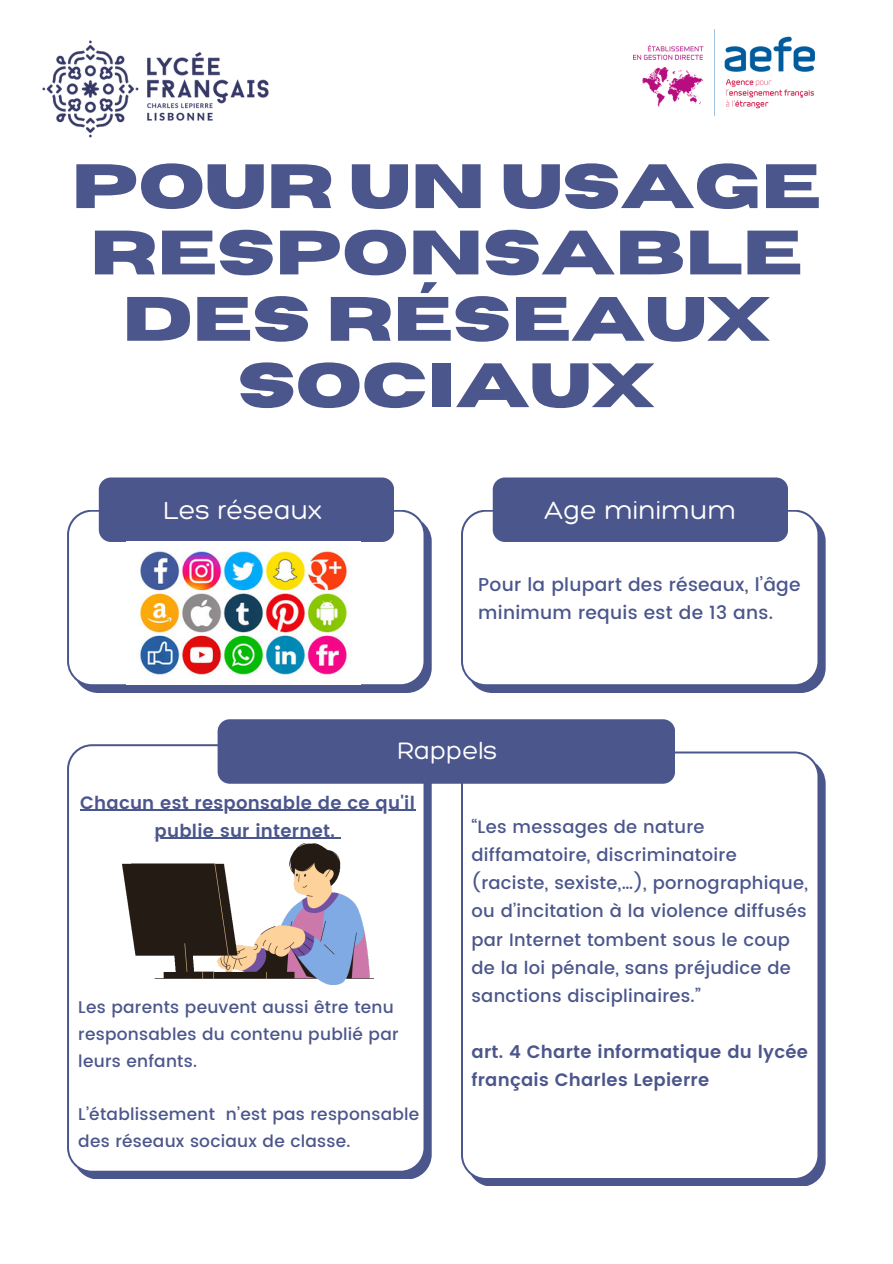
<style>
.page{position:relative;width:893px;height:1264px;background:#fff}
.page>*{position:absolute;margin:0;border:0;box-sizing:border-box;transform-origin:0 0}
.t1{font:700 62.55px/66.3px "Horizon";color:#4b568c;text-align:center}
.t2{font:300 27px "Hero";color:#fff}
.t3{font:300 25.8px "Hero";color:#fff}
.t4{font:500 18.6px/28.8px "Poppins";letter-spacing:.015em;color:#4b568c}
.t5{font:500 17.85px/28px "Poppins";letter-spacing:.015em;color:#4b568c}
.t6{font:600 17.85px/28px "Poppins";letter-spacing:.015em;color:#4b568c}
.t7{font:500 16.95px/26.7px "Poppins";letter-spacing:.015em;color:#4b568c}
</style>
<div class="page">
<svg style="left:67px;top:509px;width:364px;height:183px"></svg>
<svg style="left:461px;top:509px;width:364px;height:183px"></svg>
<div style="left:99px;top:477px;width:295px;height:65px;background:#4b568c;border-radius:12px"></div>
<div style="left:492px;top:477px;width:295px;height:65px;background:#4b568c;border-radius:12px"></div>
<svg style="left:461px;top:751px;width:364px;height:435px"></svg>
<svg style="left:67px;top:744px;width:364px;height:434px"></svg>
<div style="left:217px;top:719px;width:457px;height:64px;background:#4b568c;border-radius:12px"></div>
<img style="left:633px;top:29px;width:181px;height:87px">
<img style="left:127px;top:542px;width:233px;height:142px">
<img style="left:122px;top:843px;width:251px;height:141px">
<img style="left:42px;top:40px;width:227px;height:98px">
<hr style="left:80px;top:809px;width:335px;height:1px;background:#4b568c">
<hr style="left:154px;top:837px;width:181px;height:2px;background:#4b568c">
<p class="t1" style="left:71px;top:155px;width:751px">POUR UN USAGE<br>RESPONSABLE<br>DES RÉSEAUX<br>SOCIAUX</p>
<p class="t2" style="left:163px;top:493px;width:160px">Les réseaux</p>
<p class="t2" style="left:544px;top:493px;width:193px">Age minimum</p>
<p class="t4" style="left:478px;top:569px;width:324px">Pour la plupart des réseaux, l’âge minimum requis est de 13 ans.</p>
<p class="t3" style="left:397px;top:734px;width:102px">Rappels</p>
<p class="t6" style="left:80px;top:788px;width:336px;text-align:center">Chacun est responsable de ce qu'il publie sur internet.</p>
<p class="t7" style="left:78px;top:994px;width:322px">Les parents peuvent aussi être tenu responsables du contenu publié par leurs enfants.</p>
<p class="t7" style="left:78px;top:1100px;width:342px">L’établissement n’est pas responsable des réseaux sociaux de classe.</p>
<p class="t5" style="left:471px;top:813px;width:338px">“Les messages de nature diffamatoire, discriminatoire (raciste, sexiste,…), pornographique, ou d’incitation à la violence diffusés par Internet tombent sous le coup de la loi pénale, sans préjudice de sanctions disciplinaires.”</p>
<p class="t6" style="left:471px;top:1037px;width:338px">art. 4 Charte informatique du lycée français Charles Lepierre</p>
</div>
